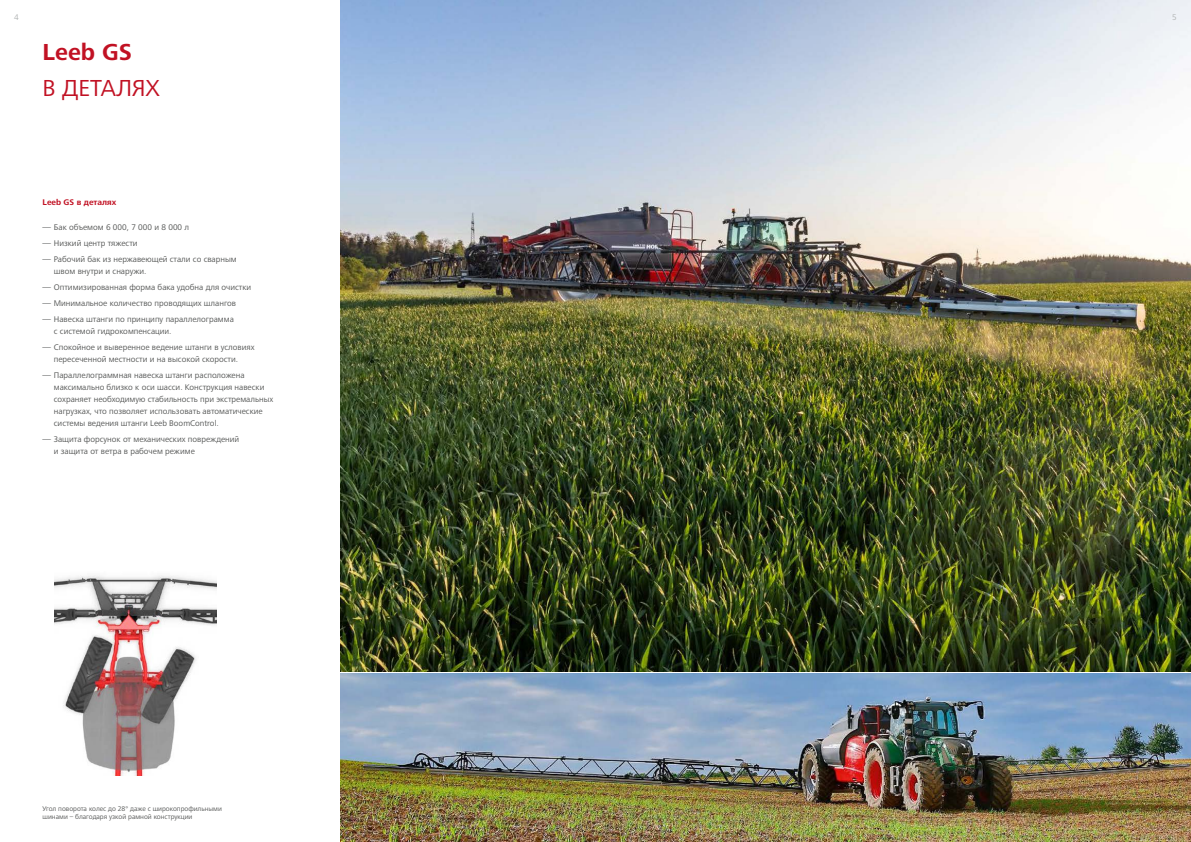
<style>
.page{position:relative;width:1191px;height:842px;background:#fff}
.page>*{position:absolute;margin:0;border:0;box-sizing:border-box;transform-origin:0 0}
.t1{font:24px "Frutiger Next LTW1 G";color:#c11123}
.t2{font:700 24px "Frutiger Next LTW1 G";color:#c11123}
.t3{font:8.5px/16px "Frutiger Next LTW1 G";color:#555756}
.t4{font:700 8.5px "Frutiger Next LTW1 G";color:#c11123}
.t5{font:8.5px "Frutiger Next LTW1 G";color:#b1b4b4}
.t6{font:7px/8.5px "Frutiger Next LTW1 G";color:#555756}
</style>
<div class="page">
<img style="left:340px;top:0;width:851px;height:842px">
<img style="left:55px;top:575px;width:161px;height:200px">
<p class="t5" style="left:14px;top:13px;width:6px">4</p>
<p class="t5" style="left:1172px;top:13px;width:6px">5</p>
<h1 class="t2" style="left:43px;top:38px;width:91px">Leeb GS</h1>
<h1 class="t1" style="left:43px;top:74px;width:119px">В ДЕТАЛЯХ</h1>
<p class="t4" style="left:43px;top:197px;width:75px">Leeb GS в деталях</p>
<p class="t3" style="left:43px;top:219px;width:196px">― Бак объемом 6 000, 7 000 и 8 000 л<br>― Низкий центр тяжести<br>― Рабочий бак из нержавеющей стали со сварным</p>
<p class="t3" style="left:43px;top:263px;width:210px;text-indent:11px">швом внутри и снаружи.<br>― Оптимизированная форма бака удобна для очистки ― Минимальное количество проводящих шлангов<br>― Навеска штанги по принципу параллелограмма</p>
<p class="t3" style="left:43px;top:323px;width:213px;text-indent:11px">с системой гидрокомпенсации.<br>― Спокойное и выверенное ведение штанги в условиях</p>
<p class="t3" style="left:43px;top:351px;width:204px;text-align:center">пересеченной местности и на высокой скорости.<br>― Параллелограммная навеска штанги расположена</p>
<p class="t3" style="left:54px;top:381px;width:221px;line-height:12px">максимально близко к оси шасси. Конструкция навески сохраняет необходимую стабильность при экстремальных нагрузках, что позволяет использовать автоматические системы ведения штанги Leeb BoomControl.</p>
<p class="t3" style="left:54px;top:433px;width:187px;line-height:12px;text-indent:-11px">― Защита форсунок от механических повреждений и защита от ветра в рабочем режиме</p>
<p class="t6" style="left:43px;top:804px;width:181px">Угол поворота колес до 28° даже с широкопрофильными шинами – благодаря узкой рамной конструкции</p>
</div>
